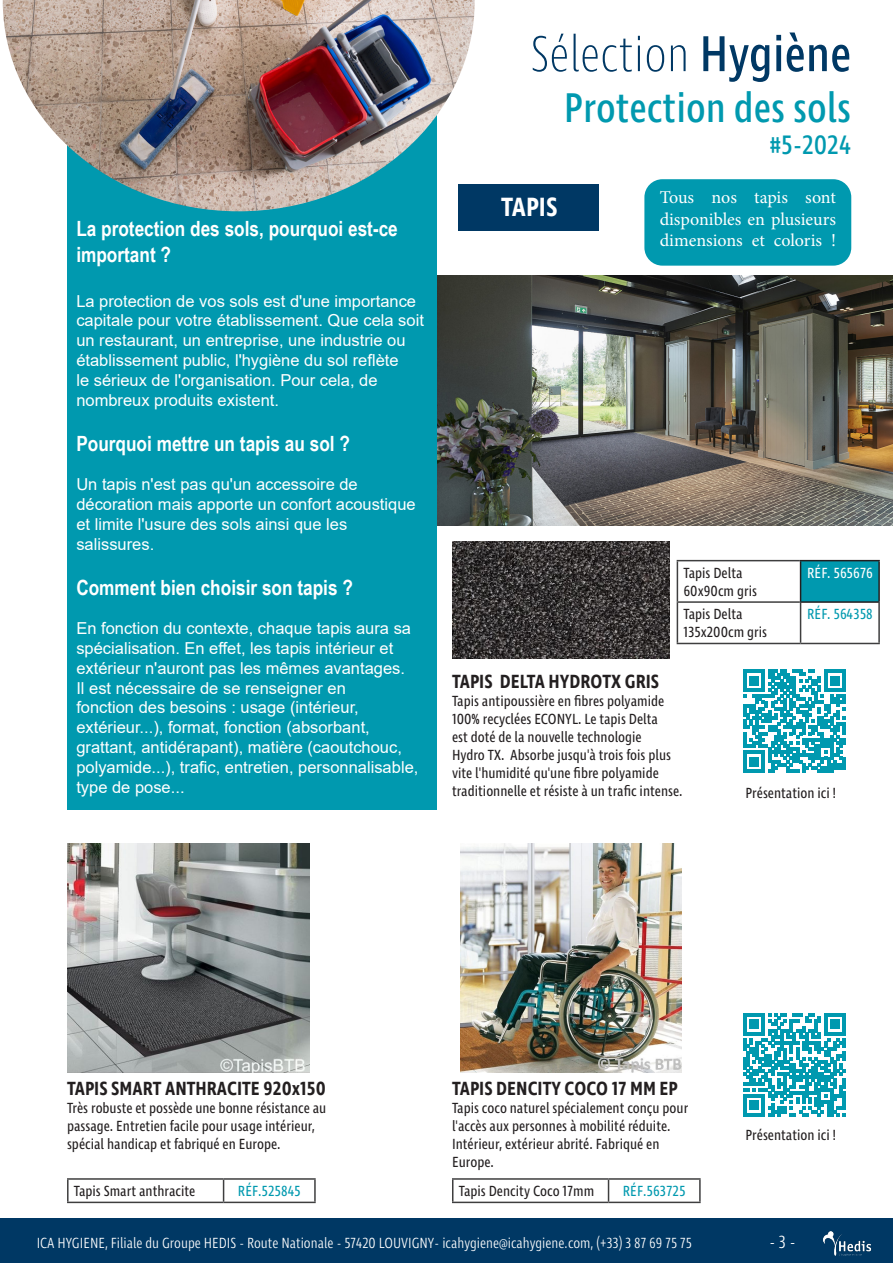
<style>
.page{position:relative;width:893px;height:1263px;background:#fff}
.page>*{position:absolute;margin:0;border:0;box-sizing:border-box;transform-origin:0 0}
.t1{font:200 51.45px "Ingra Cd";color:#003864}
.t2{font:42.45px "Ingra Cd";color:#0099af}
.t3{font:27.3px "Ingra Cd";color:#0099af}
.t4{font:600 27px "Ingra Cd";color:#fff}
.t5{font:700 21px/25.2px "Arial Narrow";color:#fff}
.t6{font:600 19.5px "Ingra Cd";color:#231f20}
.t7{font:18px/21.6px "Minion Pro";color:#fff;text-align:justify}
.t8{font:300 18px "Ingra Cd";color:#fff}
.t9{font:16.5px/19.8px "Arial";color:#fff}
.t10{font:15px/18px "Ingra Cd";color:#231f20}
.t11{font:300 15px "Ingra Cd";color:#fff}
.FAMILLE{font:15px "Ingra Cd";color:#0099af}
.FAMILLE-2{font:15px "Ingra Cd";color:#fff}
.s1{font-weight:400}
</style>
<div class="page">
<div style="left:0;top:1218px;width:893px;height:45px;background:#003864"></div>
<img style="left:823px;top:1231px;width:49px;height:24px">
<img style="left:436px;top:276px;width:457px;height:249px">
<div style="left:67px;top:1px;width:369px;height:809px;background:#0099af"></div>
<img style="left:3px;top:0;width:472px;height:211px">
<div style="left:458px;top:184px;width:141px;height:47px;background:#003864"></div>
<img style="left:452px;top:541px;width:217px;height:118px">
<div style="left:801px;top:561px;width:78px;height:41px;background:#0099af"></div>
<hr style="left:677px;top:560px;width:123px;height:1px;background:#3e3e3f">
<hr style="left:677px;top:561px;width:1px;height:40px;background:#3e3e3f">
<hr style="left:677px;top:601px;width:123px;height:2px;background:#3e3e3f">
<hr style="left:677px;top:603px;width:1px;height:40px;background:#3e3e3f">
<hr style="left:800px;top:603px;width:1px;height:40px;background:#3e3e3f">
<hr style="left:878px;top:603px;width:2px;height:40px;background:#3e3e3f">
<hr style="left:677px;top:643px;width:124px;height:1px;background:#3e3e3f">
<hr style="left:801px;top:643px;width:79px;height:1px;background:#3e3e3f">
<hr style="left:800px;top:560px;width:80px;height:1px;background:#231f20">
<hr style="left:800px;top:561px;width:1px;height:40px;background:#231f20">
<hr style="left:878px;top:561px;width:2px;height:40px;background:#231f20">
<hr style="left:800px;top:601px;width:80px;height:2px;background:#231f20">
<div style="left:644px;top:179px;width:207px;height:87px;background:#0099af;border-radius:18px"></div>
<svg style="left:743px;top:670px;width:103px;height:102px"></svg>
<img style="left:67px;top:843px;width:243px;height:229px">
<img style="left:460px;top:843px;width:221px;height:229px">
<hr style="left:67px;top:1178px;width:157px;height:2px;background:#3e3e3f">
<hr style="left:67px;top:1180px;width:2px;height:21px;background:#3e3e3f">
<hr style="left:224px;top:1178px;width:92px;height:2px;background:#3e3e3f">
<svg style="left:223px;top:1180px;width:1px;height:21px"></svg>
<hr style="left:314px;top:1180px;width:2px;height:21px;background:#3e3e3f">
<hr style="left:67px;top:1201px;width:157px;height:2px;background:#3e3e3f">
<hr style="left:224px;top:1201px;width:92px;height:2px;background:#3e3e3f">
<svg style="left:743px;top:1013px;width:103px;height:103px"></svg>
<hr style="left:452px;top:1178px;width:156px;height:2px;background:#3e3e3f">
<svg style="left:452px;top:1180px;width:1px;height:21px"></svg>
<hr style="left:608px;top:1178px;width:93px;height:2px;background:#3e3e3f">
<svg style="left:608px;top:1180px;width:1px;height:21px"></svg>
<hr style="left:699px;top:1180px;width:2px;height:21px;background:#3e3e3f">
<hr style="left:452px;top:1201px;width:156px;height:2px;background:#3e3e3f">
<hr style="left:608px;top:1201px;width:93px;height:2px;background:#3e3e3f">
<p class="t5" style="left:76px;top:215px;width:323px">La protection des sols, pourquoi est-ce important ?</p>
<p class="t9" style="left:76px;top:291px;width:349px">La protection de vos sols est d'une importance capitale pour votre établissement. Que cela soit un restaurant, un entreprise, une industrie ou établissement public, l'hygiène du sol reflète<br>le sérieux de l'organisation. Pour cela, de nombreux produits existent.</p>
<p class="t5" style="left:76px;top:430px;width:275px">Pourquoi mettre un tapis au sol ?</p>
<p class="t9" style="left:76px;top:474px;width:341px">Un tapis n'est pas qu'un accessoire de décoration mais apporte un confort acoustique et limite l'usure des sols ainsi que les salissures.</p>
<p class="t5" style="left:76px;top:574px;width:278px">Comment bien choisir son tapis ?</p>
<p class="t9" style="left:76px;top:618px;width:336px">En fonction du contexte, chaque tapis aura sa spécialisation. En effet, les tapis intérieur et extérieur n'auront pas les mêmes avantages.</p>
<p class="t9" style="left:76px;top:678px;width:344px">Il est nécessaire de se renseigner en<br>fonction des besoins : usage (intérieur, extérieur...), format, fonction (absorbant, grattant, antidérapant), matière (caoutchouc, polyamide...), trafic, entretien, personnalisable, type de pose...</p>
<p class="t1" style="left:530px;top:22px;width:322px">Sélection <span class="s1">Hygiène</span></p>
<p class="t2" style="left:564px;top:81px;width:289px">Protection des sols</p>
<p class="t3" style="left:769px;top:128px;width:83px">#5-2024</p>
<p class="t4" style="left:501px;top:190px;width:58px">TAPIS</p>
<p class="t7" style="left:660px;top:187px;width:178px">Tous nos tapis sont disponibles en plusieurs dimensions et coloris !</p>
<p class="t10" style="left:683px;top:565px;width:75px">Tapis Delta<br>60x90cm gris</p>
<p class="FAMILLE-2" style="left:807px;top:564px;width:67px">RÉF. 565676</p>
<p class="t10" style="left:683px;top:606px;width:85px">Tapis Delta<br>135x200cm gris</p>
<p class="FAMILLE" style="left:807px;top:605px;width:67px">RÉF. 564358</p>
<p class="t6" style="left:452px;top:670px;width:209px">TAPIS DELTA HYDROTX GRIS</p>
<p class="t10" style="left:452px;top:693px;width:232px">Tapis antipoussière en fibres polyamide 100% recyclées ECONYL. Le tapis Delta<br>est doté de la nouvelle technologie<br>Hydro TX. Absorbe jusqu'à trois fois plus vite l'humidité qu'une fibre polyamide traditionnelle et résiste à un trafic intense.</p>
<p class="t10" style="left:745px;top:785px;width:92px">Présentation ici !</p>
<p class="t6" style="left:67px;top:1076px;width:260px">TAPIS SMART ANTHRACITE 920x150</p>
<p class="t10" style="left:67px;top:1100px;width:261px">Très robuste et possède une bonne résistance au passage. Entretien facile pour usage intérieur, spécial handicap et fabriqué en Europe.</p>
<p class="t10" style="left:74px;top:1183px;width:123px">Tapis Smart anthracite</p>
<p class="FAMILLE" style="left:238px;top:1182px;width:64px">RÉF.525845</p>
<p class="t6" style="left:452px;top:1076px;width:227px">TAPIS DENCITY COCO 17 MM EP</p>
<p class="t10" style="left:452px;top:1100px;width:238px">Tapis coco naturel spécialement conçu pour l'accès aux personnes à mobilité réduite.<br>Intérieur, extérieur abrité. Fabriqué en Europe.</p>
<p class="t10" style="left:459px;top:1183px;width:137px">Tapis Dencity Coco 17mm</p>
<p class="FAMILLE" style="left:623px;top:1182px;width:64px">RÉF.563725</p>
<p class="t10" style="left:745px;top:1127px;width:92px">Présentation ici !</p>
<p class="t11" style="left:37px;top:1233px;width:657px">ICA HYGIENE, Filiale du Groupe HEDIS - Route Nationale - 57420 LOUVIGNY- icahygiene@icahygiene.com, (+33) 3 87 69 75 75</p>
<p class="t8" style="left:769px;top:1230px;width:28px">- 3 -</p>
</div>
